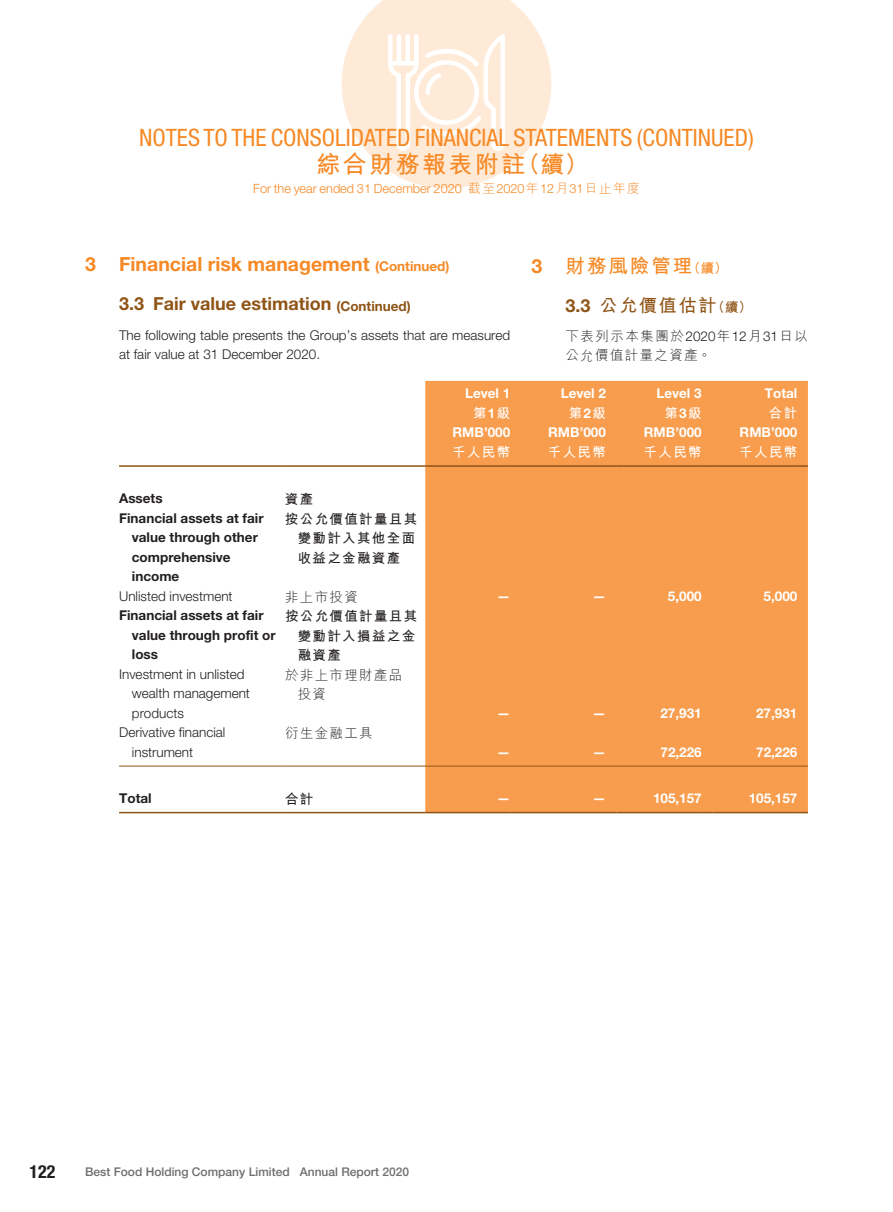
<style>
.page{position:relative;width:893px;height:1212px;background:#fff}
.page>*{position:absolute;margin:0;border:0;box-sizing:border-box;transform-origin:0 0}
.t1{font:condensed 24px "Helvetica Neue LT Std";color:#f68925}
.t2{font:700 24px "M Hei HK";letter-spacing:.1em;color:#f68925}
.t3{font:700 19.5px "Helvetica Neue LT Std";color:#f68925}
.t4{font:700 19.5px "M Hei HK";letter-spacing:.1em;color:#f68925}
.t5{font:700 18px "Helvetica Neue LT Std";color:#8f5416}
.t6{font:700 18px "M Hei HK";letter-spacing:.1em;color:#8f5416}
.t7{font:700 condensed 18px "Helvetica Neue LT Std";color:#231f20}
.t8{font:300 13.5px/19.5px "Helvetica Neue LT Std";color:#231f20}
.t9{font:700 13.5px/19.5px "Helvetica Neue LT Std";color:#231f20}
.t10{font:700 13.5px "Helvetica Neue LT Std";color:#fff}
.t11{font:300 13.5px/19.5px "M Hei HK";letter-spacing:.1em;color:#231f20}
.t12{font:700 13.5px/19.5px "M Hei HK";letter-spacing:.1em;color:#231f20}
.t13{font:700 13.5px "M Hei HK";letter-spacing:.1em;color:#fff}
.t14{font:300 12.75px "Helvetica Neue LT Std";color:#f68925}
.t15{font:500 12px "Helvetica Neue LT Std";color:#6c6d70}
.s1{font-family:"M Hei HK"}
.s2{font-family:"Helvetica Neue LT Std"}
.s3{font-size:13.5px}
</style>
<div class="page">
<svg style="left:342px;top:0;width:209px;height:188px"></svg>
<div style="left:425px;top:381px;width:383px;height:431px;background:#f89d4d"></div>
<hr style="left:119px;top:766px;width:166px;height:1px;background:#8f5416">
<hr style="left:285px;top:766px;width:140px;height:1px;background:#8f5416">
<hr style="left:425px;top:766px;width:85px;height:1px;background:#8f5416">
<hr style="left:521px;top:766px;width:85px;height:1px;background:#8f5416">
<hr style="left:617px;top:766px;width:85px;height:1px;background:#8f5416">
<hr style="left:712px;top:766px;width:85px;height:1px;background:#8f5416">
<hr style="left:119px;top:812px;width:166px;height:1px;background:#8f5416">
<hr style="left:285px;top:812px;width:140px;height:1px;background:#8f5416">
<hr style="left:425px;top:812px;width:85px;height:1px;background:#8f5416">
<hr style="left:521px;top:812px;width:85px;height:1px;background:#8f5416">
<hr style="left:617px;top:812px;width:85px;height:1px;background:#8f5416">
<hr style="left:712px;top:812px;width:85px;height:1px;background:#8f5416">
<hr style="left:119px;top:465px;width:166px;height:2px;background:#8f5416">
<hr style="left:285px;top:465px;width:140px;height:2px;background:#8f5416">
<hr style="left:425px;top:465px;width:85px;height:2px;background:#8f5416">
<svg style="left:510px;top:465px;width:11px;height:2px"></svg>
<hr style="left:521px;top:465px;width:85px;height:2px;background:#8f5416">
<svg style="left:606px;top:465px;width:11px;height:2px"></svg>
<hr style="left:617px;top:465px;width:85px;height:2px;background:#8f5416">
<svg style="left:702px;top:465px;width:10px;height:2px"></svg>
<hr style="left:712px;top:465px;width:85px;height:2px;background:#8f5416">
<svg style="left:797px;top:465px;width:11px;height:2px"></svg>
<h1 class="t1" style="left:139px;top:124px;width:616px">NOTES TO THE CONSOLIDATED FINANCIAL STATEMENTS (CONTINUED)</h1>
<h1 class="t2" style="left:317px;top:147px;width:273px">綜合財務報表附註（續）</h1>
<p class="t14" style="left:253px;top:181px;width:388px">For the year ended 31 December 2020 <span class="s1">截至</span>2020<span class="s1">年</span>12<span class="s1">月</span>31<span class="s1">日止年度</span></p>
<h2 class="t4" style="left:531px;top:251px;width:198px"><span class="s2">3</span> 財務風險管理<span class="s3">（續）</span></h2>
<h3 class="t6" style="left:566px;top:292px;width:188px"><span class="s2">3.3</span> 公允價值估計<span class="s3">（續）</span></h3>
<p class="t11" style="left:565px;top:326px;width:244px">下表列示本集團於<span class="s2">2020</span>年<span class="s2">12</span>月<span class="s2">31</span>日以公允價值計量之資產。</p>
<h2 class="t3" style="left:85px;top:252px;width:366px">3 Financial risk management <span class="s3">(Continued)</span></h2>
<h3 class="t5" style="left:119px;top:293px;width:293px">3.3 Fair value estimation <span class="s3">(Continued)</span></h3>
<p class="t8" style="left:119px;top:325px;width:393px">The following table presents the Group’s assets that are measured at fair value at 31 December 2020.</p>
<p class="t10" style="left:465px;top:385px;width:47px">Level 1</p>
<p class="t10" style="left:561px;top:385px;width:47px">Level 2</p>
<p class="t10" style="left:656px;top:385px;width:47px">Level 3</p>
<p class="t10" style="left:765px;top:385px;width:34px">Total</p>
<p class="t13" style="left:473px;top:403px;width:39px">第<span class="s2">1</span>級</p>
<p class="t13" style="left:569px;top:403px;width:39px">第<span class="s2">2</span>級</p>
<p class="t13" style="left:664px;top:403px;width:39px">第<span class="s2">3</span>級</p>
<p class="t13" style="left:769px;top:403px;width:30px">合計</p>
<p class="t10" style="left:452px;top:424px;width:59px">RMB’000</p>
<p class="t10" style="left:548px;top:424px;width:59px">RMB’000</p>
<p class="t10" style="left:644px;top:424px;width:59px">RMB’000</p>
<p class="t10" style="left:740px;top:424px;width:59px">RMB’000</p>
<p class="t13" style="left:452px;top:442px;width:60px">千人民幣</p>
<p class="t13" style="left:548px;top:442px;width:60px">千人民幣</p>
<p class="t13" style="left:644px;top:442px;width:60px">千人民幣</p>
<p class="t13" style="left:739px;top:442px;width:60px">千人民幣</p>
<p class="t9" style="left:119px;top:489px;width:45px">Assets</p>
<p class="t12" style="left:285px;top:488px;width:30px">資產</p>
<p class="t9" style="left:132px;top:508px;width:133px;text-indent:-13px">Financial assets at fair value through other comprehensive income</p>
<p class="t12" style="left:298px;top:508px;width:121px;text-indent:-13px">按公允價值計量且其變動計入其他全面收益之金融資產</p>
<p class="t8" style="left:119px;top:586px;width:115px">Unlisted investment</p>
<p class="t11" style="left:285px;top:587px;width:74px">非上市投資</p>
<p class="t10" style="left:497px;top:588px;width:15px">—</p>
<p class="t10" style="left:592px;top:588px;width:15px">—</p>
<p class="t10" style="left:668px;top:588px;width:35px">5,000</p>
<p class="t10" style="left:764px;top:588px;width:35px">5,000</p>
<p class="t9" style="left:132px;top:606px;width:145px;text-indent:-13px">Financial assets at fair value through profit or loss</p>
<p class="t12" style="left:298px;top:605px;width:121px;text-indent:-13px">按公允價值計量且其變動計入損益之金融資產</p>
<p class="t8" style="left:132px;top:664px;width:120px;text-indent:-13px">Investment in unlisted wealth management products</p>
<p class="t11" style="left:298px;top:665px;width:106px;text-indent:-13px">於非上市理財產品投資</p>
<p class="t10" style="left:497px;top:705px;width:15px">—</p>
<p class="t10" style="left:593px;top:705px;width:15px">—</p>
<p class="t10" style="left:660px;top:705px;width:43px">27,931</p>
<p class="t10" style="left:756px;top:705px;width:43px">27,931</p>
<p class="t8" style="left:132px;top:722px;width:95px;text-indent:-13px">Derivative financial instrument</p>
<p class="t11" style="left:285px;top:723px;width:89px">衍生金融工具</p>
<p class="t10" style="left:497px;top:744px;width:15px">—</p>
<p class="t10" style="left:593px;top:744px;width:15px">—</p>
<p class="t10" style="left:660px;top:744px;width:43px">72,226</p>
<p class="t10" style="left:756px;top:744px;width:43px">72,226</p>
<p class="t9" style="left:119px;top:788px;width:34px">Total</p>
<p class="t12" style="left:285px;top:788px;width:30px">合計</p>
<p class="t10" style="left:497px;top:790px;width:15px">—</p>
<p class="t10" style="left:593px;top:790px;width:15px">—</p>
<p class="t10" style="left:653px;top:790px;width:50px">105,157</p>
<p class="t10" style="left:749px;top:790px;width:50px">105,157</p>
<h3 class="t7" style="left:30px;top:1160px;width:27px">122</h3>
<p class="t15" style="left:85px;top:1164px;width:326px">Best Food Holding Company Limited Annual Report 2020</p>
</div>
